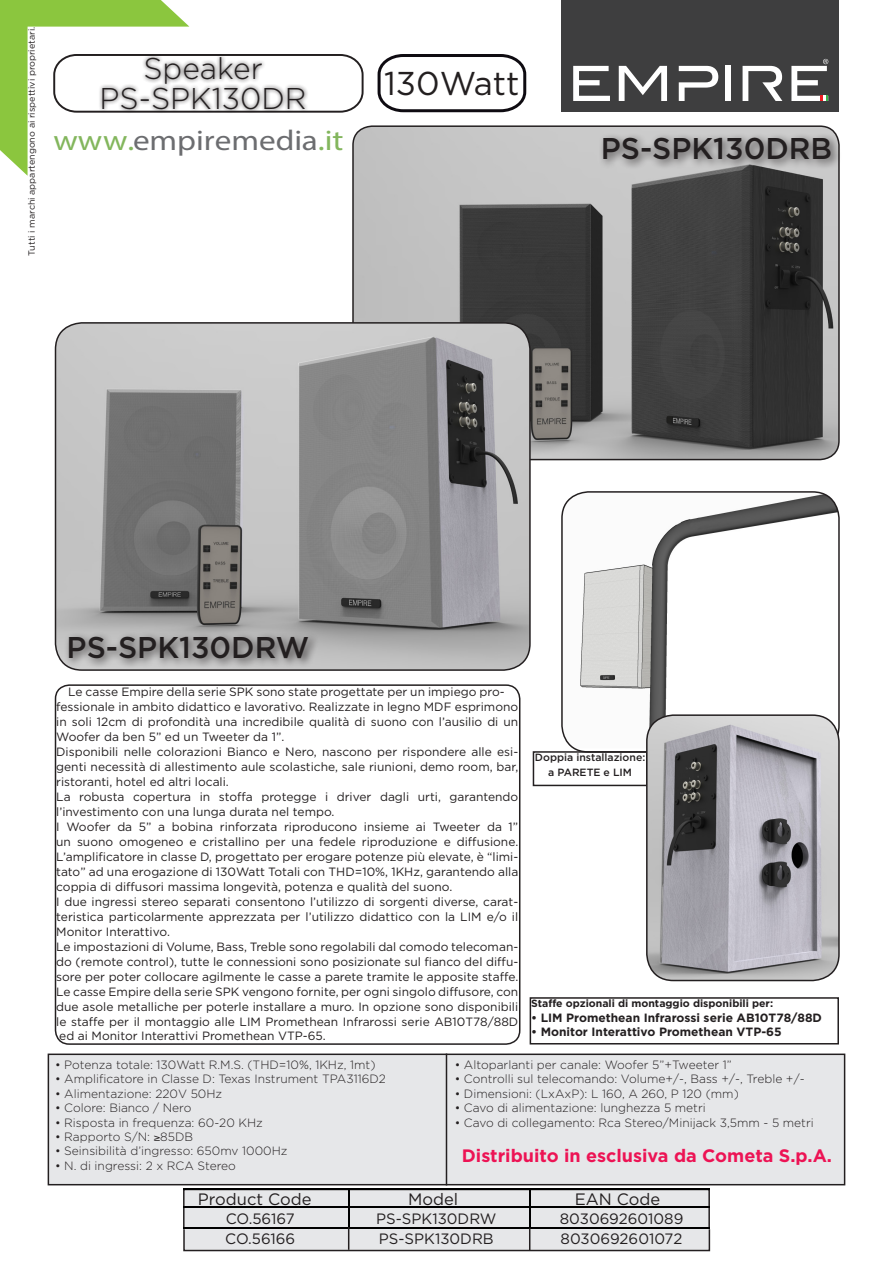
<style>
.page{position:relative;width:893px;height:1263px;background:#fff}
.page>*{position:absolute;margin:0;border:0;box-sizing:border-box;transform-origin:0 0}
.t1{font:33px "Gotham";color:#231f20}
.t2{font:500 30px "Gotham";color:#231f20}
.t3{font:300 30px "Gotham";color:#231f20}
.t4{font:28.65px "Myriad Pro";color:#6c6d70;scale:1.16 1}
.t5{font:700 18px "Gotham";color:#ed1354}
.t6{font:16.5px "Gotham";color:#231f20}
.t7{font:15px "Gotham";color:#231f20}
.t8{font:12px/15px "Gotham";color:#231f20;text-align:justify}
.t9{font:300 12px "Gotham";color:#231f20}
.t10{font:700 12px "Gotham";color:#231f20}
.t11{font:700 10.5px "Gotham";color:#231f20}
.t12{font:500 10.5px/15px "Gotham";color:#231f20;text-align:center}
.t13{font:9px "Gotham";color:#231f20}
.s1{color:#83b65d}
</style>
<div class="page">
<div style="left:184px;top:1189px;width:525px;height:39px;background:#e6e7e9"></div>
<div style="left:183px;top:1189px;width:527px;height:40px;border:2px solid #231f20"></div>
<svg style="left:378px;top:54px;width:148px;height:58px"></svg>
<hr style="left:183px;top:1189px;width:165px;height:1px;background:#000">
<hr style="left:349px;top:1189px;width:180px;height:1px;background:#000">
<hr style="left:530px;top:1189px;width:180px;height:1px;background:#000">
<hr style="left:183px;top:1207px;width:165px;height:1px;background:#000">
<hr style="left:349px;top:1207px;width:180px;height:1px;background:#000">
<hr style="left:530px;top:1207px;width:180px;height:1px;background:#000">
<div style="left:48px;top:1054px;width:797px;height:131px;background:#e6e7e9"></div>
<div style="left:48px;top:1053px;width:797px;height:132px;border:2px solid #231f20"></div>
<hr style="left:446px;top:1053px;width:1px;height:132px;background:#231f20">
<div style="left:561px;top:0;width:278px;height:112px;background:#3e3e3f"></div>
<svg style="left:573px;top:66px;width:37px;height:35px"></svg>
<svg style="left:619px;top:66px;width:48px;height:35px"></svg>
<svg style="left:679px;top:66px;width:39px;height:35px"></svg>
<div style="left:725px;top:66px;width:6px;height:35px;background:#fff"></div>
<svg style="left:743px;top:66px;width:39px;height:35px"></svg>
<svg style="left:791px;top:59px;width:37px;height:42px"></svg>
<svg style="left:0;top:0;width:364px;height:176px"></svg>
<div style="left:184px;top:1229px;width:525px;height:21px;background:#e6e7e9"></div>
<div style="left:183px;top:1228px;width:527px;height:23px;border:2px solid #231f20"></div>
<svg style="left:529px;top:1189px;width:1px;height:62px"></svg>
<svg style="left:348px;top:1189px;width:1px;height:61px"></svg>
<div style="left:98px;top:53px;width:211px;height:61px;background:#231f20;opacity:.9"></div>
<div style="left:55px;top:684px;width:465px;height:361px;border:2px solid #231f20;border-radius:14px"></div>
<img style="left:353px;top:126px;width:486px;height:334px">
<div style="left:352px;top:125px;width:488px;height:335px;border:2px solid #231f20;border-radius:19px"></div>
<img style="left:56px;top:323px;width:474px;height:347px">
<div style="left:55px;top:322px;width:476px;height:349px;border:2px solid #231f20;border-radius:27px"></div>
<img style="left:562px;top:492px;width:275px;height:256px">
<div style="left:561px;top:491px;width:279px;height:262px;border:2px solid #231f20;border-radius:27px"></div>
<div style="left:533px;top:751px;width:114px;height:35px;border:2px solid #231f20"></div>
<div style="left:64px;top:631px;width:255px;height:37px;background:#231f20;opacity:.75"></div>
<div style="left:598px;top:133px;width:244px;height:37px;background:#231f20;opacity:.75"></div>
<img style="left:647px;top:715px;width:192px;height:265px">
<div style="left:646px;top:714px;width:194px;height:267px;border:2px solid #231f20;border-radius:27px"></div>
<div style="left:530px;top:997px;width:309px;height:47px;border:2px solid #231f20"></div>
<p class="t13" style="left:27px;top:256px;width:230px;rotate:-90deg">Tutti i marchi appartengono ai rispettivi proprietari.</p>
<p class="t3" style="left:143px;top:52px;width:121px">Speaker</p>
<p class="t3" style="left:100px;top:82px;width:208px">PS-SPK130DR</p>
<h3 class="t4" style="left:53px;top:123px;width:251px"><span class="s1">www.</span>empiremedia<span class="s1">.it</span></h3>
<p class="t1" style="left:384px;top:65px;width:137px">130Watt</p>
<p class="t2" style="left:601px;top:131px;width:233px">PS-SPK130DRB</p>
<p class="t2" style="left:67px;top:630px;width:244px">PS-SPK130DRW</p>
<p class="t8" style="left:56px;top:684px;width:464px;text-align:left;text-indent:12px">Le casse Empire della serie SPK sono state progettate per un impiego pro&shy;fessionale in ambito didattico e lavorativo. Realizzate in legno MDF esprimono in soli 12cm di profondità una incredibile qualità di suono con l’ausilio di un Woofer da ben 5” ed un Tweeter da 1”.</p>
<p class="t8" style="left:56px;top:744px;width:464px">Disponibili nelle colorazioni Bianco e Nero, nascono per rispondere alle esi&shy;genti necessità di allestimento aule scolastiche, sale riunioni, demo room, bar, ristoranti, hotel ed altri locali.</p>
<p class="t8" style="left:56px;top:789px;width:463px">La robusta copertura in stoffa protegge i driver dagli urti, garantendo l’investimento con una lunga durata nel tempo.</p>
<p class="t8" style="left:56px;top:819px;width:464px">I Woofer da 5” a bobina rinforzata riproducono insieme ai Tweeter da 1” un suono omogeneo e cristallino per una fedele riproduzione e diffusione.<br>L’amplificatore in classe D, progettato per erogare potenze più elevate, è “limi&shy;tato” ad una erogazione di 130Watt Totali con THD=10%, 1KHz, garantendo alla coppia di diffusori massima longevità, potenza e qualità del suono.</p>
<p class="t8" style="left:56px;top:894px;width:464px">I due ingressi stereo separati consentono l’utilizzo di sorgenti diverse, carat&shy;teristica particolarmente apprezzata per l’utilizzo didattico con la LIM e/o il Monitor Interattivo.</p>
<p class="t8" style="left:56px;top:939px;width:464px">Le impostazioni di Volume, Bass, Treble sono regolabili dal comodo telecoman&shy;do (remote control), tutte le connessioni sono posizionate sul fianco del diffu&shy;sore per poter collocare agilmente le casse a parete tramite le apposite staffe.</p>
<p class="t8" style="left:56px;top:984px;width:464px">Le casse Empire della serie SPK vengono fornite, per ogni singolo diffusore, con due asole metalliche per poterle installare a muro. In opzione sono disponibili le staffe per il montaggio alle LIM Promethean Infrarossi serie AB10T78/88D ed ai Monitor Interattivi Promethean VTP-65.</p>
<p class="t9" style="left:455px;top:1058px;width:278px">• Altoparlanti per canale: Woofer 5”+Tweeter 1”</p>
<p class="t9" style="left:455px;top:1073px;width:351px">• Controlli sul telecomando: Volume+/-, Bass +/-, Treble +/-</p>
<p class="t9" style="left:455px;top:1087px;width:286px">• Dimensioni: (LxAxP): L 160, A 260, P 120 (mm)</p>
<p class="t9" style="left:455px;top:1101px;width:253px">• Cavo di alimentazione: lunghezza 5 metri</p>
<p class="t9" style="left:455px;top:1116px;width:361px">• Cavo di collegamento: Rca Stereo/Minijack 3,5mm - 5 metri</p>
<p class="t12" style="left:535px;top:750px;width:112px">Doppia installazione: a PARETE e LIM</p>
<p class="t11" style="left:531px;top:997px;width:243px">Staffe opzionali di montaggio disponibili per:</p>
<p class="t10" style="left:531px;top:1010px;width:292px">• LIM Promethean Infrarossi serie AB10T78/88D</p>
<p class="t10" style="left:531px;top:1025px;width:252px">• Monitor Interattivo Promethean VTP-65</p>
<p class="t9" style="left:55px;top:1058px;width:322px">• Potenza totale: 130Watt R.M.S. (THD=10%, 1KHz, 1mt)</p>
<p class="t9" style="left:55px;top:1073px;width:332px">• Amplificatore in Classe D: Texas Instrument TPA3116D2</p>
<p class="t9" style="left:55px;top:1087px;width:169px">• Alimentazione: 220V 50Hz</p>
<p class="t9" style="left:55px;top:1101px;width:138px">• Colore: Bianco / Nero</p>
<p class="t9" style="left:55px;top:1116px;width:209px">• Risposta in frequenza: 60-20 KHz</p>
<p class="t9" style="left:55px;top:1130px;width:140px">• Rapporto S/N: ≥85DB</p>
<p class="t9" style="left:55px;top:1145px;width:234px">• Seinsibilità d’ingresso: 650mv 1000Hz</p>
<p class="t9" style="left:55px;top:1159px;width:182px">• N. di ingressi: 2 x RCA Stereo</p>
<p class="t5" style="left:462px;top:1145px;width:372px">Distribuito in esclusiva da Cometa S.p.A.</p>
<h3 class="t6" style="left:198px;top:1189px;width:115px">Product Code</h3>
<h3 class="t6" style="left:408px;top:1189px;width:52px">Model</h3>
<h3 class="t6" style="left:575px;top:1189px;width:87px">EAN Code</h3>
<p class="t7" style="left:226px;top:1210px;width:70px">CO.56167</p>
<p class="t7" style="left:225px;top:1230px;width:72px">CO.56166</p>
<p class="t7" style="left:376px;top:1210px;width:122px">PS-SPK130DRW</p>
<p class="t7" style="left:379px;top:1230px;width:116px">PS-SPK130DRB</p>
<p class="t7" style="left:560px;top:1210px;width:125px">8030692601089</p>
<p class="t7" style="left:561px;top:1230px;width:123px">8030692601072</p>
</div>
